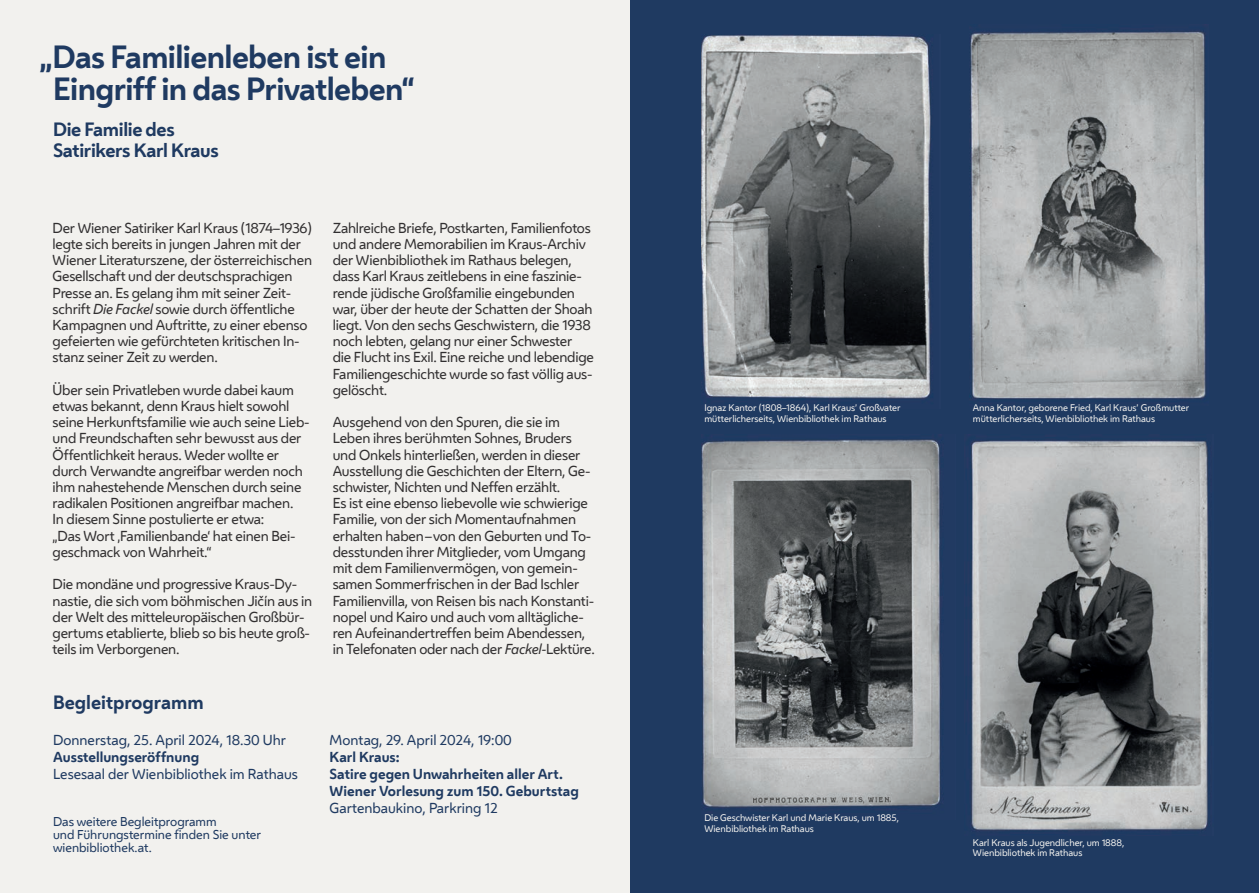
<style>
.page{position:relative;width:1259px;height:893px;background:#fff}
.page>*{position:absolute;margin:0;border:0;box-sizing:border-box;transform-origin:0 0}
.t1{font:700 30px "Wiener Melange";letter-spacing:-.02em;color:#1f3a61}
.t2{font:700 18px "Wiener Melange";letter-spacing:-.02em;color:#1f3a61}
.t3{font:700 18px "Wiener Melange";color:#1f3a61}
.t4{font:13.5px/16.2px "Wiener Melange";letter-spacing:-.015em;color:#312f30}
.t5{font:13.5px "Wiener Melange";color:#1f3a61}
.t6{font:700 13.5px/16.8px "Wiener Melange";color:#1f3a61}
.t7{font:12px/12.9px "Wiener Melange";color:#1f3a61}
.t8{font:9px/10.8px "Wiener Melange";letter-spacing:-.005em;color:#f2f1ee}
.s1{font-style:italic}
</style>
<div class="page">
<div style="left:629px;top:0;width:630px;height:893px;background:#1f3a61"></div>
<div style="left:0;top:0;width:629px;height:893px;background:#f2f1ee"></div>
<img style="left:971px;top:440px;width:238px;height:391px">
<img style="left:701px;top:439px;width:240px;height:369px">
<img style="left:701px;top:35px;width:230px;height:364px">
<img style="left:970px;top:31px;width:236px;height:368px">
<p class="t1" style="left:40px;top:35px;width:348px">„Das Familienleben ist ein</p>
<p class="t1" style="left:53px;top:68px;width:363px">Eingriff in das Privatleben“</p>
<p class="t2" style="left:53px;top:116px;width:123px">Die Familie des</p>
<p class="t2" style="left:53px;top:137px;width:167px">Satirikers Karl Kraus</p>
<p class="t4" style="left:53px;top:219px;width:261px">Der Wiener Satiriker Karl Kraus (1874–1936) legte sich bereits in jungen Jahren mit der Wiener Literaturszene, der österreichischen Gesellschaft und der deutschsprachigen Presse an. Es gelang ihm mit seiner Zeit&shy;schrift <span class="s1">Die Fackel</span> sowie durch öffentliche Kampagnen und Auftritte, zu einer ebenso gefeierten wie gefürchteten kritischen In&shy;stanz seiner Zeit zu werden.</p>
<p class="t4" style="left:53px;top:381px;width:258px">Über sein Privatleben wurde dabei kaum etwas bekannt, denn Kraus hielt sowohl seine Herkunftsfamilie wie auch seine Lieb&shy;und Freundschaften sehr bewusst aus der Öffentlichkeit heraus. Weder wollte er durch Verwandte angreifbar werden noch ihm nahestehende Menschen durch seine radikalen Positionen angreifbar machen.<br>In diesem Sinne postulierte er etwa:<br>„Das Wort ‚Familienbande‘ hat einen Bei&shy;geschmack von Wahrheit.“</p>
<p class="t4" style="left:53px;top:576px;width:261px">Die mondäne und progressive Kraus-Dy&shy;nastie, die sich vom böhmischen Jičín aus in der Welt des mitteleuropäischen Großbür&shy;gertums etablierte, blieb so bis heute groß&shy;teils im Verborgenen.</p>
<p class="t3" style="left:53px;top:689px;width:152px">Begleitprogramm</p>
<p class="t5" style="left:53px;top:731px;width:234px">Donnerstag, 25. April 2024, 18.30 Uhr</p>
<p class="t6" style="left:53px;top:749px;width:148px">Ausstellungseröffnung</p>
<p class="t5" style="left:53px;top:764px;width:246px">Lesesaal der Wienbibliothek im Rathaus</p>
<p class="t7" style="left:53px;top:815px;width:210px">Das weitere Begleitprogramm<br>und Führungstermine finden Sie unter wienbibliothek.at.</p>
<p class="t4" style="left:333px;top:219px;width:263px">Zahlreiche Briefe, Postkarten, Familienfotos und andere Memorabilien im Kraus-Archiv der Wienbibliothek im Rathaus belegen, dass Karl Kraus zeitlebens in eine faszinie&shy;rende jüdische Großfamilie eingebunden war, über der heute der Schatten der Shoah liegt. Von den sechs Geschwistern, die 1938 noch lebten, gelang nur einer Schwester die Flucht ins Exil. Eine reiche und lebendige Familiengeschichte wurde so fast völlig aus&shy;gelöscht.</p>
<p class="t4" style="left:333px;top:414px;width:263px">Ausgehend von den Spuren, die sie im Leben ihres berühmten Sohnes, Bruders und Onkels hinterließen, werden in dieser Ausstellung die Geschichten der Eltern, Ge&shy;schwister, Nichten und Neffen erzählt.<br>Es ist eine ebenso liebevolle wie schwierige Familie, von der sich Momentaufnahmen erhalten haben–von den Geburten und To&shy;desstunden ihrer Mitglieder, vom Umgang mit dem Familienvermögen, von gemein&shy;samen Sommerfrischen in der Bad Ischler Familienvilla, von Reisen bis nach Konstanti&shy;nopel und Kairo und auch vom alltägliche&shy;ren Aufeinandertreffen beim Abendessen, in Telefonaten oder nach der <span class="s1">Fackel-</span>Lektüre.</p>
<p class="t5" style="left:330px;top:731px;width:184px">Montag, 29. April 2024, 19:00</p>
<p class="t6" style="left:330px;top:749px;width:72px">Karl Kraus:</p>
<p class="t6" style="left:330px;top:765px;width:251px">Satire gegen Unwahrheiten aller Art.<br>Wiener Vorlesung zum 150. Geburtstag</p>
<p class="t5" style="left:330px;top:798px;width:170px">Gartenbaukino, Parkring 12</p>
<p class="t8" style="left:704px;top:402px;width:198px">Ignaz Kantor (1808–1864), Karl Krausʼ Großvater</p>
<p class="t8" style="left:704px;top:413px;width:184px">mütterlicherseits, Wienbibliothek im Rathaus</p>
<p class="t8" style="left:973px;top:402px;width:218px">Anna Kantor, geborene Fried, Karl Krausʼ Großmutter mütterlicherseits, Wienbibliothek im Rathaus</p>
<p class="t8" style="left:704px;top:812px;width:196px">Die Geschwister Karl und Marie Kraus, um 1885,</p>
<p class="t8" style="left:704px;top:823px;width:111px">Wienbibliothek im Rathaus</p>
<p class="t8" style="left:973px;top:837px;width:153px">Karl Kraus als Jugendlicher, um 1888,</p>
<p class="t8" style="left:973px;top:848px;width:111px">Wienbibliothek im Rathaus</p>
</div>
